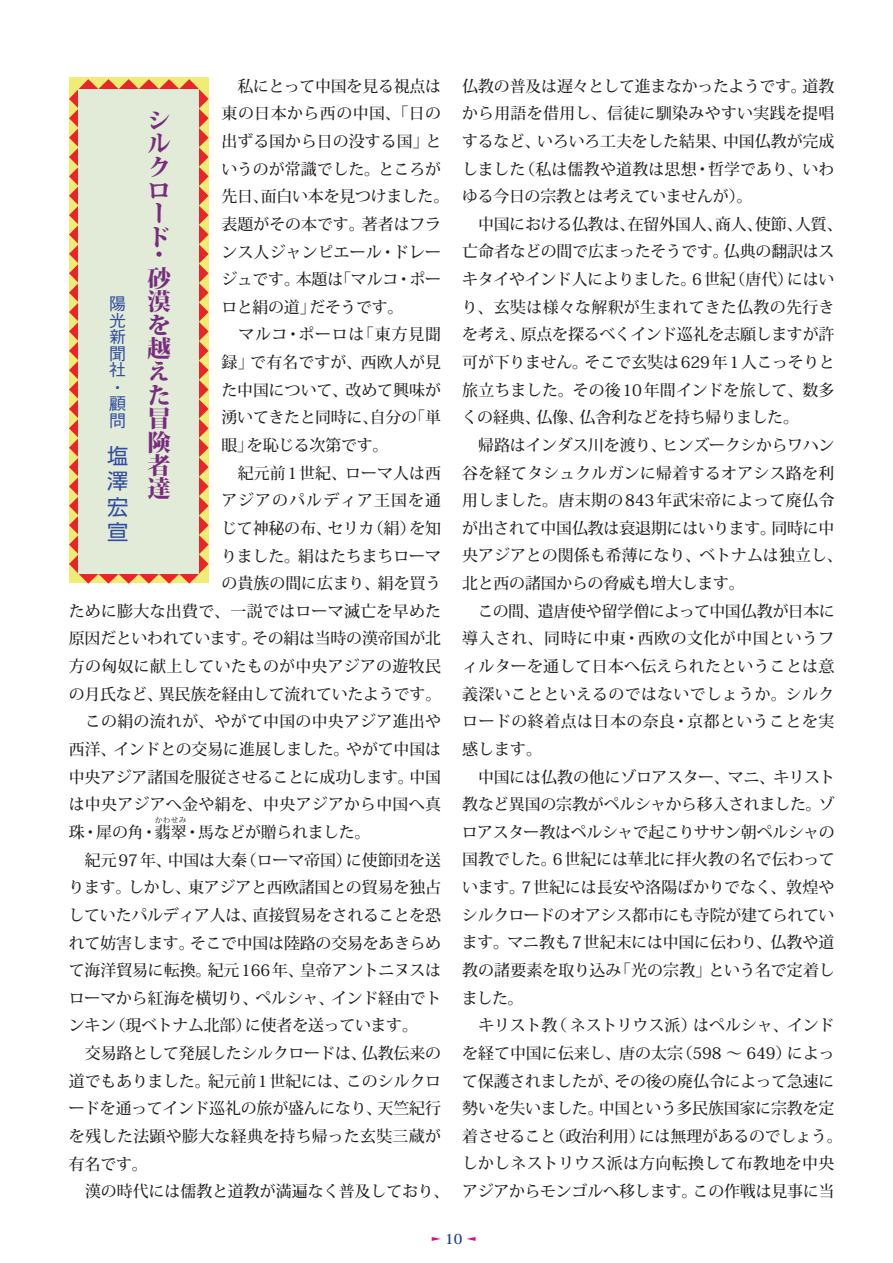
<style>
.page{position:relative;width:893px;height:1263px;background:#fff}
.page>*{position:absolute;margin:0;border:0;box-sizing:border-box;transform-origin:0 0}
.t1{font:800 23.4px/23.4px "Koz Min Pro";color:#782c7f;text-align:justify}
.t2{font:21.3px/25.2px "Shin Go Pro";color:#304ca1;text-align:justify}
.t3{font:500 16.95px/16.6px "Gothic BBB Pro";color:#304ca1}
.t4{font:500 15.9px/27.6px "Koz Min Pro";letter-spacing:-.01em;color:#231f20}
.t5{font:500 15.9px "Koz Min Pro";letter-spacing:.02em;color:#231f20}
.t6{font:500 15.9px "Koz Min Pro";letter-spacing:.015em;color:#231f20}
.t7{font:500 15.9px/27.6px "Koz Min Pro";letter-spacing:.01em;color:#231f20}
.t8{font:500 15.9px "Koz Min Pro";letter-spacing:.03em;color:#231f20}
.t9{font:500 15.9px "Koz Min Pro";letter-spacing:.065em;color:#231f20}
.t10{font:700 13.8px "Koz Min Std";color:#25408f}
.t11{font:700 11.1px "Koz Min Std";color:#ed028c;scale:.38 1}
.t12{font:500 7.95px "Koz Min Pro";color:#231f20}
</style>
<div class="page">
<svg style="left:69px;top:79px;width:140px;height:505px;background:#ed9457"></svg>
<div style="left:79px;top:89px;width:120px;height:485px;background:#e2ebd7"></div>
<p class="t4" style="left:222px;top:71px;width:221px;text-align:right">　私にとって中国を見る視点は東の日本から西の中国、「日のと</p>
<h1 class="t1" style="left:147px;top:107px;width:24px;text-align:left">シルクロード</h1>
<p class="t4" style="left:221px;top:127px;width:209px">出ずる国から日の没する国」</p>
<p class="t4" style="left:221px;top:154px;width:221px">いうのが常識でした。ところが</p>
<p class="t4" style="left:261px;top:182px;width:190px">面白い本を見つけました。</p>
<p class="t4" style="left:222px;top:182px;width:49px">先日、</p>
<p class="t4" style="left:222px;top:210px;width:145px">表題がその本です。</p>
<p class="t7" style="left:221px;top:237px;width:221px">ンス人ジャンピエール･ドレー</p>
<p class="t4" style="left:335px;top:265px;width:107px">「マルコ･ポー</p>
<p class="t4" style="left:362px;top:210px;width:81px">著者はフラ</p>
<h1 class="t1" style="left:147px;top:242px;width:16px">・</h1>
<h1 class="t1" style="left:147px;top:265px;width:25px">砂漠を越えた冒険者達</h1>
<p class="t4" style="left:221px;top:265px;width:80px">ジュです。</p>
<p class="t4" style="left:296px;top:265px;width:49px">本題は</p>
<p class="t3" style="left:109px;top:293px;width:18px;text-align:justify">陽光新聞社</p>
<p class="t4" style="left:309px;top:292px;width:96px">だそうです。</p>
<p class="t4" style="left:221px;top:292px;width:96px">ロと絹の道」</p>
<p class="t7" style="left:250px;top:320px;width:192px;text-indent:-29px">　マルコ･ポーロは<br>で有名ですが、西欧人が見</p>
<p class="t4" style="left:358px;top:320px;width:85px">「東方見聞</p>
<p class="t4" style="left:222px;top:348px;width:34px">録」</p>
<p class="t4" style="left:345px;top:375px;width:97px">改めて興味が</p>
<p class="t4" style="left:221px;top:375px;width:128px">た中国について、</p>
<p class="t3" style="left:109px;top:377px;width:12px">・</p>
<p class="t3" style="left:109px;top:394px;width:18px">顧問</p>
<h2 class="t2" style="left:107px;top:441px;width:22px">塩澤宏宣</h2>
<p class="t4" style="left:222px;top:403px;width:197px">湧いてきたと同時に自分の</p>
<p class="t4" style="left:247px;top:403px;width:143px;text-indent:115px">、を恥じる次第です。</p>
<p class="t4" style="left:409px;top:403px;width:33px">「単</p>
<p class="t4" style="left:221px;top:431px;width:33px">眼」</p>
<p class="t7" style="left:222px;top:458px;width:221px">　紀元前1世紀、ローマ人は西</p>
<p class="t9" style="left:221px;top:489px;width:221px">アジアのパルディア王国を通</p>
<p class="t4" style="left:409px;top:514px;width:33px">を知</p>
<p class="t4" style="left:221px;top:514px;width:112px">じて神秘の布、</p>
<p class="t4" style="left:221px;top:541px;width:221px">りました。絹はたちまちローマ</p>
<p class="t4" style="left:221px;top:569px;width:221px">の貴族の間に広まり、絹を買う</p>
<p class="t6" style="left:69px;top:599px;width:374px">ために膨大な出費で、一説ではローマ滅亡を早めた</p>
<p class="t4" style="left:252px;top:624px;width:191px">その絹は当時の漢帝国が北</p>
<p class="t4" style="left:368px;top:514px;width:49px">（絹）</p>
<p class="t4" style="left:328px;top:514px;width:48px">セリカ</p>
<p class="t4" style="left:69px;top:624px;width:190px">原因だといわれています。</p>
<p class="t6" style="left:69px;top:655px;width:374px">方の匈奴に献上していたものが中央アジアの遊牧民</p>
<p class="t4" style="left:159px;top:679px;width:284px">異民族を経由して流れていたようです。</p>
<p class="t4" style="left:69px;top:679px;width:96px">の月氏など、</p>
<p class="t6" style="left:69px;top:710px;width:374px">　この絹の流れが、やがて中国の中央アジア進出や</p>
<p class="t4" style="left:346px;top:735px;width:96px">やがて中国は</p>
<p class="t4" style="left:69px;top:735px;width:49px">西洋、</p>
<p class="t4" style="left:113px;top:735px;width:238px">インドとの交易に進展しました。</p>
<p class="t4" style="left:69px;top:762px;width:374px">中央アジア諸国を服従させることに成功します。<br>は中央アジアへ金や絹を、中央アジアから中国へ真珠･犀の角･翡翠･馬などが贈られました。</p>
<p class="t4" style="left:409px;top:762px;width:33px">中国</p>
<p class="t12" style="left:155px;top:814px;width:33px">かわせみ</p>
<p class="t4" style="left:69px;top:845px;width:104px">　紀元97年、</p>
<p class="t4" style="left:168px;top:845px;width:81px">中国は大秦</p>
<p class="t4" style="left:346px;top:845px;width:96px">に使節団を送</p>
<p class="t4" style="left:241px;top:845px;width:113px">（ローマ帝国）</p>
<p class="t4" style="left:69px;top:873px;width:64px">ります。</p>
<p class="t4" style="left:128px;top:873px;width:65px">しかし、</p>
<p class="t4" style="left:188px;top:873px;width:255px">東アジアと西欧諸国との貿易を独占</p>
<p class="t4" style="left:190px;top:901px;width:252px;text-indent:-122px">していたパルディア人は、<br>そこで中国は陸路の交易をあきらめ</p>
<p class="t4" style="left:253px;top:901px;width:190px">直接貿易をされることを恐</p>
<p class="t4" style="left:69px;top:928px;width:127px">れて妨害します。</p>
<p class="t4" style="left:208px;top:956px;width:98px">紀元166年、</p>
<p class="t4" style="left:69px;top:956px;width:144px">て海洋貿易に転換。</p>
<p class="t4" style="left:300px;top:956px;width:143px">皇帝アントニヌスは</p>
<p class="t4" style="left:245px;top:983px;width:174px;text-indent:-176px">ローマから紅海を横切り、<br>に使者を送っています。</p>
<p class="t4" style="left:331px;top:983px;width:112px">インド経由でト</p>
<p class="t4" style="left:255px;top:983px;width:80px">ペルシャ、</p>
<p class="t4" style="left:110px;top:1011px;width:143px">（現ベトナム北部）</p>
<p class="t4" style="left:69px;top:1011px;width:49px">ンキン</p>
<p class="t4" style="left:346px;top:1039px;width:96px;text-indent:-277px">　交易路として発展したシルクロードは、<br>このシルクロ</p>
<p class="t4" style="left:362px;top:1039px;width:81px">仏教伝来の</p>
<p class="t4" style="left:69px;top:1066px;width:143px">道でもありました。</p>
<p class="t4" style="left:208px;top:1066px;width:142px">紀元前1世紀には、</p>
<p class="t4" style="left:69px;top:1094px;width:382px">ードを通ってインド巡礼の旅が盛んになり、<br>を残した法顕や膨大な経典を持ち帰った玄奘三蔵が有名です。<br>　漢の時代には儒教と道教が満遍なく普及しており、</p>
<p class="t4" style="left:378px;top:1094px;width:65px">天竺紀行</p>
<p class="t4" style="left:803px;top:71px;width:33px">道教</p>
<p class="t4" style="left:462px;top:71px;width:346px">仏教の普及は遅々として進まなかったようです。</p>
<p class="t5" style="left:462px;top:102px;width:374px">から用語を借用し、信徒に馴染みやすい実践を提唱</p>
<p class="t4" style="left:723px;top:127px;width:113px">中国仏教が完成</p>
<p class="t4" style="left:537px;top:127px;width:191px">いろいろ工夫をした結果、</p>
<p class="t7" style="left:519px;top:127px;width:317px;text-indent:-57px">するなど、<br>（私は儒教や道教は思想･哲学であり、いわ</p>
<p class="t4" style="left:462px;top:154px;width:292px">しました<br>ゆる今日の宗教とは考えていませんが。(</p>
<p class="t4" style="left:755px;top:210px;width:49px">使節、</p>
<p class="t4" style="left:628px;top:210px;width:96px">在留外国人、</p>
<p class="t4" style="left:462px;top:210px;width:174px">　中国における仏教は、</p>
<p class="t4" style="left:715px;top:210px;width:49px">商人、</p>
<p class="t4" style="left:795px;top:210px;width:49px">人質、</p>
<p class="t4" style="left:462px;top:237px;width:268px">亡命者などの間で広まったそうです。</p>
<p class="t4" style="left:724px;top:237px;width:112px">仏典の翻訳はス</p>
<p class="t4" style="left:730px;top:265px;width:65px">（唐代）</p>
<p class="t4" style="left:692px;top:265px;width:45px">6世紀</p>
<p class="t4" style="left:462px;top:265px;width:236px">キタイやインド人によりました。</p>
<p class="t5" style="left:462px;top:295px;width:374px">り、玄奘は様々な解釈が生まれてきた仏教の先行き</p>
<p class="t4" style="left:521px;top:320px;width:315px">原点を探るべくインド巡礼を志願しますが許</p>
<p class="t4" style="left:787px;top:265px;width:49px">にはい</p>
<p class="t4" style="left:462px;top:320px;width:65px">を考え、</p>
<p class="t4" style="left:584px;top:348px;width:252px">そこで玄奘は629年1人こっそりと</p>
<p class="t4" style="left:462px;top:348px;width:127px">可が下りません。</p>
<p class="t4" style="left:462px;top:375px;width:374px">旅立ちました。その後10年間インドを旅して、数多</p>
<p class="t4" style="left:580px;top:403px;width:221px">仏舎利などを持ち帰りました。</p>
<p class="t4" style="left:536px;top:403px;width:49px">仏像、</p>
<p class="t4" style="left:462px;top:403px;width:80px">くの経典、</p>
<p class="t4" style="left:462px;top:431px;width:206px">　帰路はインダス川を渡り、</p>
<p class="t6" style="left:462px;top:461px;width:374px">谷を経てタシュクルガンに帰着するオアシス路を利</p>
<p class="t5" style="left:462px;top:489px;width:374px">用しました。唐末期の843年武宋帝によって廃仏令</p>
<p class="t4" style="left:771px;top:513px;width:65px">同時に中</p>
<p class="t4" style="left:662px;top:431px;width:174px">ヒンズークシからワハン</p>
<p class="t4" style="left:462px;top:513px;width:315px">が出されて中国仏教は衰退期にはいります。</p>
<p class="t4" style="left:462px;top:541px;width:382px">央アジアとの関係も希薄になり、ベトナムは独立し、</p>
<p class="t4" style="left:462px;top:569px;width:284px">北と西の諸国からの脅威も増大します。</p>
<p class="t4" style="left:462px;top:596px;width:374px">　この間、遣唐使や留学僧によって中国仏教が日本に</p>
<p class="t8" style="left:462px;top:627px;width:374px">導入され、同時に中東･西欧の文化が中国というフ</p>
<p class="t6" style="left:462px;top:655px;width:373px">ィルターを通して日本へ伝えられたということは意</p>
<p class="t5" style="left:462px;top:682px;width:373px">義深いことといえるのではないでしょうか。シルク</p>
<p class="t8" style="left:462px;top:710px;width:373px">ロードの終着点は日本の奈良･京都ということを実</p>
<p class="t4" style="left:462px;top:735px;width:81px">感します。</p>
<p class="t4" style="left:462px;top:762px;width:374px">　中国には仏教の他にゾロアスター、マニ、キリスト</p>
<p class="t4" style="left:818px;top:790px;width:17px">ゾ</p>
<p class="t4" style="left:462px;top:790px;width:361px">教など異国の宗教がペルシャから移入されました。</p>
<p class="t4" style="left:462px;top:817px;width:374px">ロアスター教はペルシャで起こりササン朝ペルシャの</p>
<p class="t4" style="left:553px;top:845px;width:283px">6世紀には華北に拝火教の名で伝わって</p>
<p class="t4" style="left:521px;top:845px;width:315px;text-indent:-59px">国教でした。<br>7世紀には長安や洛陽ばかりでなく、敦煌や</p>
<p class="t4" style="left:462px;top:873px;width:65px">います。</p>
<p class="t4" style="left:462px;top:900px;width:374px">シルクロードのオアシス都市にも寺院が建てられてい</p>
<p class="t4" style="left:462px;top:928px;width:374px">ます。マニ教も7世紀末には中国に伝わり、仏教や道</p>
<p class="t4" style="left:709px;top:956px;width:128px">という名で定着し</p>
<p class="t4" style="left:462px;top:956px;width:161px">教の諸要素を取り込みました。</p>
<p class="t4" style="left:615px;top:956px;width:98px">「光の宗教」</p>
<p class="t4" style="left:551px;top:1011px;width:147px">（ネストリウス派）</p>
<p class="t4" style="left:462px;top:1011px;width:97px">　キリスト教</p>
<p class="t4" style="left:693px;top:1011px;width:143px">はペルシャ、インド</p>
<p class="t4" style="left:677px;top:1039px;width:116px">（598 ～ 649）</p>
<p class="t4" style="left:614px;top:1039px;width:222px;text-indent:-152px">を経て中国に伝来し、唐の太宗<br>その後の廃仏令によって急速に</p>
<p class="t4" style="left:787px;top:1039px;width:49px">によっ</p>
<p class="t4" style="left:599px;top:1066px;width:237px;text-indent:-137px">て保護されましたが、<br>中国という多民族国家に宗教を定</p>
<p class="t4" style="left:462px;top:1094px;width:143px">勢いを失いました。</p>
<p class="t4" style="left:550px;top:1121px;width:97px">（政治利用）</p>
<p class="t4" style="left:639px;top:1121px;width:205px">には無理があるのでしょう。</p>
<p class="t4" style="left:462px;top:1121px;width:95px">着させること</p>
<p class="t5" style="left:462px;top:1152px;width:374px">しかしネストリウス派は方向転換して布教地を中央</p>
<p class="t4" style="left:693px;top:1177px;width:143px">この作戦は見事に当</p>
<p class="t4" style="left:462px;top:1177px;width:237px">アジアからモンゴルへ移します。</p>
<p class="t10" style="left:445px;top:1230px;width:19px">10</p>
<p class="t11" style="left:429px;top:1240px;width:12px;rotate:-90deg">▼</p>
<p class="t11" style="left:465px;top:1240px;width:12px;rotate:-90deg">▲</p>
</div>
